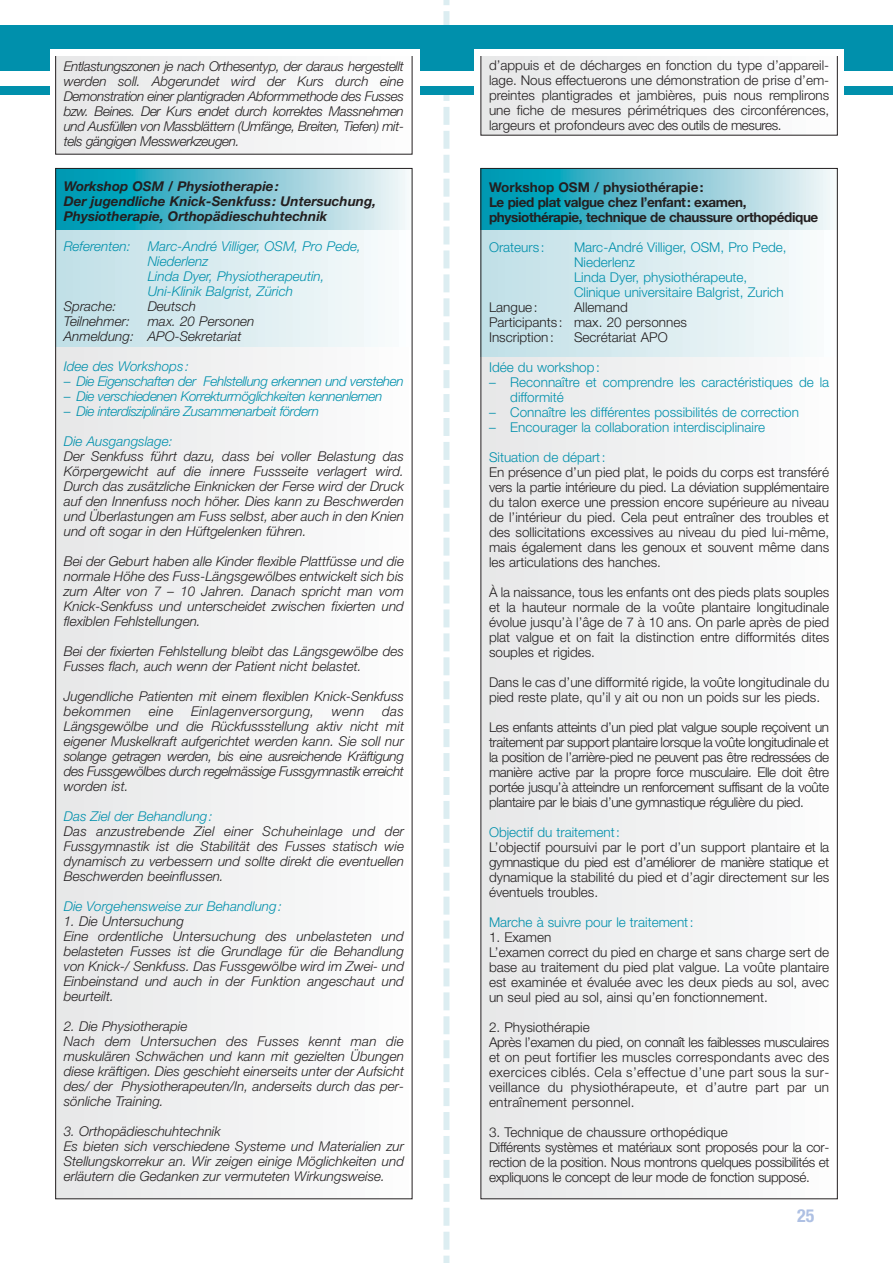
<style>
.page{position:relative;width:893px;height:1263px;background:#fff}
.page>*{position:absolute;margin:0;border:0;box-sizing:border-box;transform-origin:0 0}
.t1{font:700 condensed 18px "Helvetica Neue";color:#aec0e3}
.t2{font:italic 300 13.5px/15px "Helvetica Neue";color:#231f20}
.t3{font:300 13.5px/15px "Helvetica Neue";color:#231f20;text-align:justify}
.t4{font:300 13.5px/15px "Helvetica Neue";color:#0090ac}
.t5{font:italic 300 13.5px/15px "Helvetica Neue";color:#0090ac}
.t6{font:300 13.5px/15px "Helvetica Neue";letter-spacing:-.02em;color:#231f20}
.t7{font:italic 300 13.5px "Helvetica Neue";letter-spacing:-.03em;color:#0090ac}
.t8{font:700 13.5px/15px "Helvetica Neue";letter-spacing:-.03em;color:#231f20}
.t9{font:italic 700 13.5px/15px "Helvetica Neue";color:#231f20}
.t10{font:italic 300 13.5px "Helvetica Neue";letter-spacing:.02em;color:#231f20}
.s1{font-style:normal}
</style>
<div class="page">
<svg style="left:443px;top:0;width:6px;height:1256px"></svg>
<div style="left:443px;top:1256px;width:6px;height:7px;background:#dcedf1"></div>
<div style="left:0;top:26px;width:893px;height:69px;background:#0090ac"></div>
<div style="left:0;top:72px;width:893px;height:14px;background:#fff"></div>
<div style="left:482px;top:346px;width:354px;height:852px;background:#f1f1f2"></div>
<svg style="left:57px;top:170px;width:350px;height:61px;background:#6fc3d2"></svg>
<div style="left:55px;top:231px;width:357px;height:126px;background:linear-gradient(to right,#bfdfe6,#fafcfc)"></div>
<svg style="left:482px;top:170px;width:351px;height:61px;background:#70c3d3"></svg>
<div style="left:474px;top:49px;width:370px;height:59px;background:#fff"></div>
<div style="left:480px;top:231px;width:358px;height:126px;background:linear-gradient(to right,#bfdfe6,#f9fbfc)"></div>
<svg style="left:50px;top:49px;width:370px;height:59px"></svg>
<div style="left:56px;top:52px;width:356px;height:102px;background:#f1f1f2"></div>
<div style="left:481px;top:52px;width:357px;height:82px;background:#f1f1f2"></div>
<div style="left:56px;top:348px;width:355px;height:850px;background:#f1f1f2"></div>
<div style="left:54px;top:50px;width:361px;height:5px;background:#fff"></div>
<div style="left:478px;top:50px;width:362px;height:5px;background:#fff"></div>
<p class="t2" style="left:64px;top:60px;width:342px;text-align:justify">Entlastungszonen je nach Orthesentyp, der daraus hergestellt werden soll. Abgerundet wird der Kurs durch eine Demonstration einer plantigraden Abformmethode des Fusses bzw. Beines. Der Kurs endet durch korrektes Massnehmen und Ausfüllen von Massblättern (Umfänge, Breiten, Tiefen) mit&shy;tels gängigen Messwerkzeugen.</p>
<p class="t9" style="left:64px;top:180px;width:314px">Workshop OSM / Physiotherapie:<br>Der jugendliche Knick-Senkfuss: Untersuchung,<br>Physiotherapie, Orthopädieschuhtechnik</p>
<p class="t5" style="left:64px;top:240px;width:68px">Referenten:</p>
<p class="t5" style="left:148px;top:240px;width:215px">Marc-André Villiger, OSM, Pro Pede,<br>Niederlenz<br>Linda Dyer, Physiotherapeutin,<br>Uni-Klinik Balgrist, Zürich</p>
<p class="t2" style="left:64px;top:300px;width:54px">Sprache:</p>
<p class="t2" style="left:148px;top:300px;width:50px">Deutsch</p>
<p class="t2" style="left:64px;top:315px;width:68px">Teilnehmer:</p>
<p class="t2" style="left:64px;top:315px;width:192px;text-indent:84px">max. 20 Personen<br>Anmeldung: APO-Sekretariat</p>
<p class="t5" style="left:64px;top:360px;width:127px">Idee des Workshops:</p>
<p class="t7" style="left:64px;top:376px;width:341px"><span class="s1">–</span> Die Eigenschaften der Fehlstellung erkennen und verstehen</p>
<p class="t7" style="left:64px;top:391px;width:320px"><span class="s1">–</span> Die verschiedenen Korrekturmöglichkeiten kennenlernen</p>
<p class="t7" style="left:64px;top:406px;width:257px"><span class="s1">–</span> Die interdisziplinäre Zusammenarbeit fördern</p>
<p class="t5" style="left:64px;top:435px;width:110px">Die Ausgangslage:</p>
<p class="t2" style="left:64px;top:450px;width:342px;text-align:justify">Der Senkfuss führt dazu, dass bei voller Belastung das Körpergewicht auf die innere Fussseite verlagert wird.<br>Durch das zusätzliche Einknicken der Ferse wird der Druck auf den Innenfuss noch höher. Dies kann zu Beschwerden und Überlastungen am Fuss selbst, aber auch in den Knien und oft sogar in den Hüftgelenken führen.</p>
<p class="t2" style="left:64px;top:555px;width:342px;text-align:justify">Bei der Geburt haben alle Kinder flexible Plattfüsse und die normale Höhe des Fuss-Längsgewölbes entwickelt sich bis zum Alter von 7 – 10 Jahren. Danach spricht man vom Knick-Senkfuss und unterscheidet zwischen fixierten und flexiblen Fehlstellungen.</p>
<p class="t2" style="left:64px;top:645px;width:342px">Bei der fixierten Fehlstellung bleibt das Längsgewölbe des<br>Fusses flach, auch wenn der Patient nicht belastet.</p>
<p class="t2" style="left:64px;top:690px;width:342px">Jugendliche Patienten mit einem flexiblen Knick-Senkfuss bekommen</p>
<p class="t2" style="left:64px;top:705px;width:342px;text-align:justify;text-indent:318px">das Längsgewölbe und die Rückfussstellung aktiv nicht mit eigener Muskelkraft aufgerichtet werden kann. Sie soll nur solange getragen werden, bis eine ausreichende Kräftigung des Fussgewölbes durch regelmässige Fussgymnastik erreicht worden ist.</p>
<p class="t5" style="left:64px;top:810px;width:150px">Das Ziel der Behandlung:</p>
<p class="t2" style="left:64px;top:825px;width:342px;text-align:justify">Das anzustrebende Ziel einer Schuheinlage und der Fussgymnastik ist die Stabilität des Fusses statisch wie dynamisch zu verbessern und sollte direkt die eventuellen Beschwerden beeinflussen.</p>
<p class="t5" style="left:64px;top:900px;width:220px">Die Vorgehensweise zur Behandlung:</p>
<p class="t2" style="left:64px;top:915px;width:342px">1. Die Untersuchung<br>Eine ordentliche Untersuchung des unbelasteten und belasteten Fusses ist die Grundlage für die Behandlung von Knick-/ Senkfuss. Das Fussgewölbe wird im Zwei- und Einbeinstand und auch in der Funktion angeschaut und beurteilt.</p>
<p class="t2" style="left:64px;top:1020px;width:342px">2. Die Physiotherapie<br>Nach dem Untersuchen des Fusses kennt man die muskulären Schwächen und kann mit gezielten Übungen diese kräftigen. Dies geschieht einerseits unter der Aufsicht des/ der Physiotherapeuten/In, anderseits durch das per&shy;sönliche Training.</p>
<p class="t2" style="left:64px;top:1125px;width:342px">3. Orthopädieschuhtechnik<br>Es bieten sich verschiedene Systeme und Materialien zur Stellungskorrekur an. Wir zeigen einige Möglichkeiten und erläutern die Gedanken zur vermuteten Wirkungsweise.</p>
<p class="t2" style="left:149px;top:705px;width:26px">eine</p>
<p class="t10" style="left:191px;top:706px;width:125px">Einlagenversorgung,</p>
<p class="t2" style="left:332px;top:705px;width:34px">wenn</p>
<p class="t3" style="left:489px;top:59px;width:342px">d’appuis et de décharges en fonction du type d’appareil&shy;lage. Nous effectuerons une démonstration de prise d’em&shy;preintes plantigrades et jambières, puis nous remplirons une fiche de mesures périmétriques des circonférences, largeurs et profondeurs avec des outils de mesures.</p>
<p class="t8" style="left:489px;top:181px;width:331px">Workshop OSM / physiothérapie:<br>Le pied plat valgue chez l’enfant: examen, physiothérapie, technique de chaussure orthopédique</p>
<p class="t4" style="left:489px;top:241px;width:57px">Orateurs:</p>
<p class="t4" style="left:574px;top:241px;width:214px">Marc-André Villiger, OSM, Pro Pede,<br>Niederlenz<br>Linda Dyer, physiothérapeute,<br>Clinique universitaire Balgrist, Zurich</p>
<p class="t3" style="left:489px;top:301px;width:50px">Langue:</p>
<p class="t3" style="left:489px;top:301px;width:199px;text-align:left;text-indent:85px">Allemand<br>Participants: max. 20 personnes<br>Inscription:</p>
<p class="t3" style="left:574px;top:331px;width:95px">Secrétariat APO</p>
<p class="t4" style="left:489px;top:361px;width:112px">Idée du workshop:</p>
<p class="t4" style="left:510px;top:376px;width:320px;text-indent:-21px">– Reconnaître et comprendre les caractéristiques de la difformité</p>
<p class="t4" style="left:489px;top:406px;width:311px">– Connaître les différentes possibilités de correction</p>
<p class="t4" style="left:489px;top:421px;width:277px">– Encourager la collaboration interdisciplinaire</p>
<p class="t4" style="left:489px;top:451px;width:118px">Situation de départ:</p>
<p class="t3" style="left:489px;top:466px;width:342px">En présence d’un pied plat, le poids du corps est transféré vers la partie intérieure du pied. La déviation supplémentaire du talon exerce une pression encore supérieure au niveau de l’intérieur du pied. Cela peut entraîner des troubles et des sollicitations excessives au niveau du pied lui-même, mais également dans les genoux et souvent même dans les articulations des hanches.</p>
<p class="t3" style="left:489px;top:586px;width:342px">À la naissance, tous les enfants ont des pieds plats souples et la hauteur normale de la voûte plantaire longitudinale évolue jusqu’à l’âge de 7 à 10 ans. On parle après de pied plat valgue et on fait la distinction entre difformités dites souples et rigides.</p>
<p class="t3" style="left:489px;top:676px;width:342px">Dans le cas d’une difformité rigide, la voûte longitudinale du pied reste plate, qu’il y ait ou non un poids sur les pieds.</p>
<p class="t3" style="left:489px;top:721px;width:342px">Les enfants atteints d’un pied plat valgue souple reçoivent un traitement par support plantaire lorsque la voûte longitudinale et la position de l’arrière-pied ne peuvent pas être redressées de manière active par la propre force musculaire. Elle doit être portée jusqu’à atteindre un renforcement suffisant de la voûte plantaire par le biais d’une gymnastique régulière du pied.</p>
<p class="t4" style="left:489px;top:826px;width:133px">Objectif du traitement:</p>
<p class="t3" style="left:489px;top:841px;width:342px">L’objectif poursuivi par le port d’un support plantaire et la gymnastique du pied est d’améliorer de manière statique et dynamique la stabilité du pied et d’agir directement sur les éventuels troubles.</p>
<p class="t4" style="left:489px;top:916px;width:206px">Marche à suivre pour le traitement:</p>
<p class="t3" style="left:489px;top:931px;width:342px;text-align:left">1. Examen<br>L’examen correct du pied en charge et sans charge sert de base au traitement du pied plat valgue. La voûte plantaire est examinée et évaluée avec les deux pieds au sol, avec un seul pied au sol, ainsi qu’en fonctionnement.</p>
<p class="t3" style="left:489px;top:1020px;width:342px;text-align:left">2. Physiothérapie<br>Après l’examen du pied, on connaît les faiblesses musculaires et on peut fortifier les muscles correspondants avec des exercices ciblés. Cela s’effectue d’une part sous la sur&shy;veillance du physiothérapeute, et d’autre part par un entraînement personnel.</p>
<p class="t6" style="left:489px;top:1125px;width:342px">3. Technique de chaussure orthopédique<br>Différents systèmes et matériaux sont proposés pour la cor&shy;rection de la position. Nous montrons quelques possibilités et expliquons le concept de leur mode de fonction supposé.</p>
<h1 class="t1" style="left:797px;top:1209px;width:19px">25</h1>
</div>
